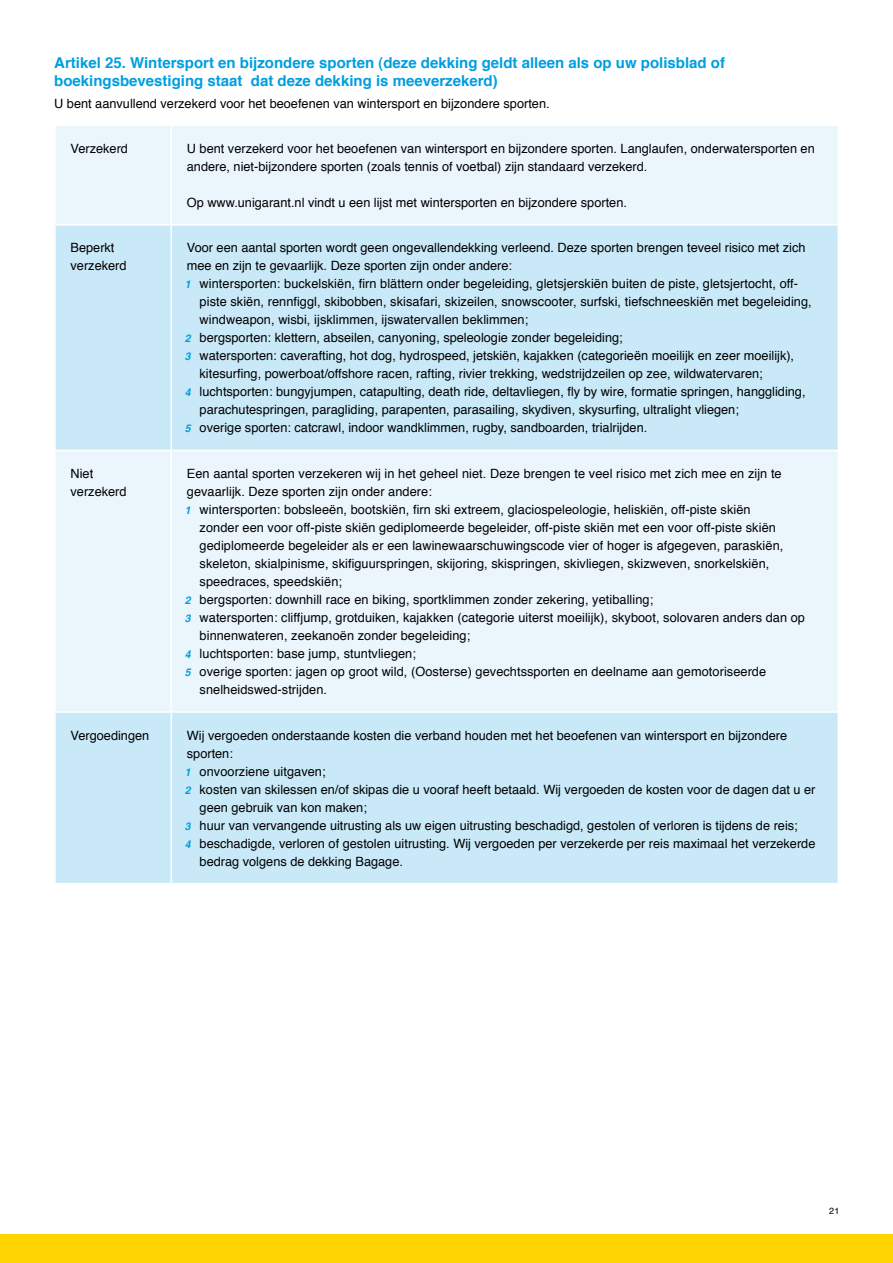
<style>
.page{position:relative;width:893px;height:1263px;background:#fff}
.page>*{position:absolute;margin:0;border:0;box-sizing:border-box;transform-origin:0 0}
.t1{font:700 15px/18px "Helvetica";color:#009ee0}
.t2{font:12.75px/18px "Helvetica";color:#000}
.t3{font:9px "Helvetica";color:#000}
.s1{font-weight:700;font-style:italic;font-size:10.5px;color:#009ee0}
</style>
<div class="page">
<div style="left:0;top:1234px;width:893px;height:29px;background:#ffd400"></div>
<div style="left:56px;top:126px;width:782px;height:98px;background:#ebf6fc"></div>
<svg style="left:56px;top:226px;width:782px;height:657px;fill:#c9e9f8"></svg>
<hr style="left:170px;top:226px;width:2px;height:224px;background:#fff">
<hr style="left:170px;top:126px;width:2px;height:98px;background:#fff">
<hr style="left:54px;top:450px;width:117px;height:1px;background:#fff">
<hr style="left:171px;top:450px;width:668px;height:1px;background:#fff">
<hr style="left:170px;top:451px;width:2px;height:260px;background:#fff">
<hr style="left:54px;top:711px;width:117px;height:2px;background:#fff">
<hr style="left:171px;top:711px;width:668px;height:2px;background:#fff">
<hr style="left:170px;top:713px;width:2px;height:170px;background:#fff">
<p class="t1" style="left:54px;top:54px;width:672px">Artikel 25. Wintersport en bijzondere sporten (deze dekking geldt alleen als op uw polisblad of boekingsbevestiging staat dat deze dekking is meeverzekerd)</p>
<p class="t2" style="left:54px;top:95px;width:497px">U bent aanvullend verzekerd voor het beoefenen van wintersport en bijzondere sporten.</p>
<p class="t2" style="left:71px;top:140px;width:59px">Verzekerd</p>
<p class="t2" style="left:187px;top:140px;width:629px">U bent verzekerd voor het beoefenen van wintersport en bijzondere sporten. Langlaufen, onderwatersporten en andere, niet-bijzondere sporten (zoals tennis of voetbal) zijn standaard verzekerd.</p>
<p class="t2" style="left:187px;top:194px;width:442px">Op www.unigarant.nl vindt u een lijst met wintersporten en bijzondere sporten.</p>
<p class="t2" style="left:71px;top:240px;width:57px">Beperkt verzekerd</p>
<p class="t2" style="left:187px;top:240px;width:620px">Voor een aantal sporten wordt geen ongevallendekking verleend. Deze sporten brengen teveel risico met zich</p>
<p class="t2" style="left:187px;top:258px;width:327px">mee en zijn te gevaarlijk. Deze sporten zijn onder andere:</p>
<p class="t2" style="left:185px;top:276px;width:615px"><span class="s1">1</span> wintersporten: buckelskiën, firn blättern onder begeleiding, gletsjerskiën buiten de piste, gletsjertocht, off-</p>
<p class="t2" style="left:200px;top:294px;width:614px">piste skiën, rennfiggl, skibobben, skisafari, skizeilen, snowscooter, surfski, tiefschneeskiën met begeleiding,</p>
<p class="t2" style="left:200px;top:312px;width:330px">windweapon, wisbi, ijsklimmen, ijswatervallen beklimmen;</p>
<p class="t2" style="left:185px;top:330px;width:439px"><span class="s1">2</span> bergsporten: klettern, abseilen, canyoning, speleologie zonder begeleiding;</p>
<p class="t2" style="left:185px;top:348px;width:611px"><span class="s1">3</span> watersporten: caverafting, hot dog, hydrospeed, jetskiën, kajakken (categorieën moeilijk en zeer moeilijk),</p>
<p class="t2" style="left:200px;top:366px;width:565px">kitesurfing, powerboat/offshore racen, rafting, rivier trekking, wedstrijdzeilen op zee, wildwatervaren;</p>
<p class="t2" style="left:185px;top:384px;width:622px"><span class="s1">4</span> luchtsporten: bungyjumpen, catapulting, death ride, deltavliegen, fly by wire, formatie springen, hanggliding,</p>
<p class="t2" style="left:200px;top:402px;width:541px">parachutespringen, paragliding, parapenten, parasailing, skydiven, skysurfing, ultralight vliegen;</p>
<p class="t2" style="left:185px;top:420px;width:464px"><span class="s1">5</span> overige sporten: catcrawl, indoor wandklimmen, rugby, sandboarden, trialrijden.</p>
<p class="t2" style="left:71px;top:465px;width:57px">Niet verzekerd</p>
<p class="t2" style="left:185px;top:465px;width:598px">Een aantal sporten verzekeren wij in het geheel niet. Deze brengen te veel risico met zich mee en zijn te gevaarlijk. Deze sporten zijn onder andere:<br><span class="s1">1</span> wintersporten: bobsleeën, bootskiën, firn ski extreem, glaciospeleologie, heliskiën, off-piste skiën</p>
<p class="t2" style="left:200px;top:519px;width:578px">zonder een voor off-piste skiën gediplomeerde begeleider, off-piste skiën met een voor off-piste skiën</p>
<p class="t2" style="left:200px;top:537px;width:585px">gediplomeerde begeleider als er een lawinewaarschuwingscode vier of hoger is afgegeven, paraskiën,</p>
<p class="t2" style="left:200px;top:555px;width:571px">skeleton, skialpinisme, skifiguurspringen, skijoring, skispringen, skivliegen, skizweven, snorkelskiën,</p>
<p class="t2" style="left:200px;top:573px;width:144px">speedraces, speedskiën;</p>
<p class="t2" style="left:185px;top:591px;width:470px"><span class="s1">2</span> bergsporten: downhill race en biking, sportklimmen zonder zekering, yetiballing;</p>
<p class="t2" style="left:185px;top:609px;width:622px"><span class="s1">3</span> watersporten: cliffjump, grotduiken, kajakken (categorie uiterst moeilijk), skyboot, solovaren anders dan op</p>
<p class="t2" style="left:200px;top:627px;width:272px">binnenwateren, zeekanoën zonder begeleiding;</p>
<p class="t2" style="left:185px;top:645px;width:233px"><span class="s1">4</span> luchtsporten: base jump, stuntvliegen;</p>
<p class="t2" style="left:185px;top:663px;width:583px"><span class="s1">5</span> overige sporten: jagen op groot wild, (Oosterse) gevechtssporten en deelname aan gemotoriseerde</p>
<p class="t2" style="left:200px;top:681px;width:129px">snelheidswed-strijden.</p>
<p class="t2" style="left:71px;top:727px;width:80px">Vergoedingen</p>
<p class="t2" style="left:187px;top:727px;width:602px">Wij vergoeden onderstaande kosten die verband houden met het beoefenen van wintersport en bijzondere</p>
<p class="t2" style="left:187px;top:745px;width:48px">sporten:</p>
<p class="t2" style="left:185px;top:763px;width:142px"><span class="s1">1</span> onvoorziene uitgaven;</p>
<p class="t2" style="left:185px;top:781px;width:632px"><span class="s1">2</span> kosten van skilessen en/of skipas die u vooraf heeft betaald. Wij vergoeden de kosten voor de dagen dat u er</p>
<p class="t2" style="left:200px;top:799px;width:169px">geen gebruik van kon maken;</p>
<p class="t2" style="left:185px;top:817px;width:614px"><span class="s1">3</span> huur van vervangende uitrusting als uw eigen uitrusting beschadigd, gestolen of verloren is tijdens de reis;</p>
<p class="t2" style="left:185px;top:835px;width:632px"><span class="s1">4</span> beschadigde, verloren of gestolen uitrusting. Wij vergoeden per verzekerde per reis maximaal het verzekerde</p>
<p class="t2" style="left:200px;top:853px;width:205px">bedrag volgens de dekking Bagage.</p>
<p class="t3" style="left:829px;top:1205px;width:12px">21</p>
</div>
